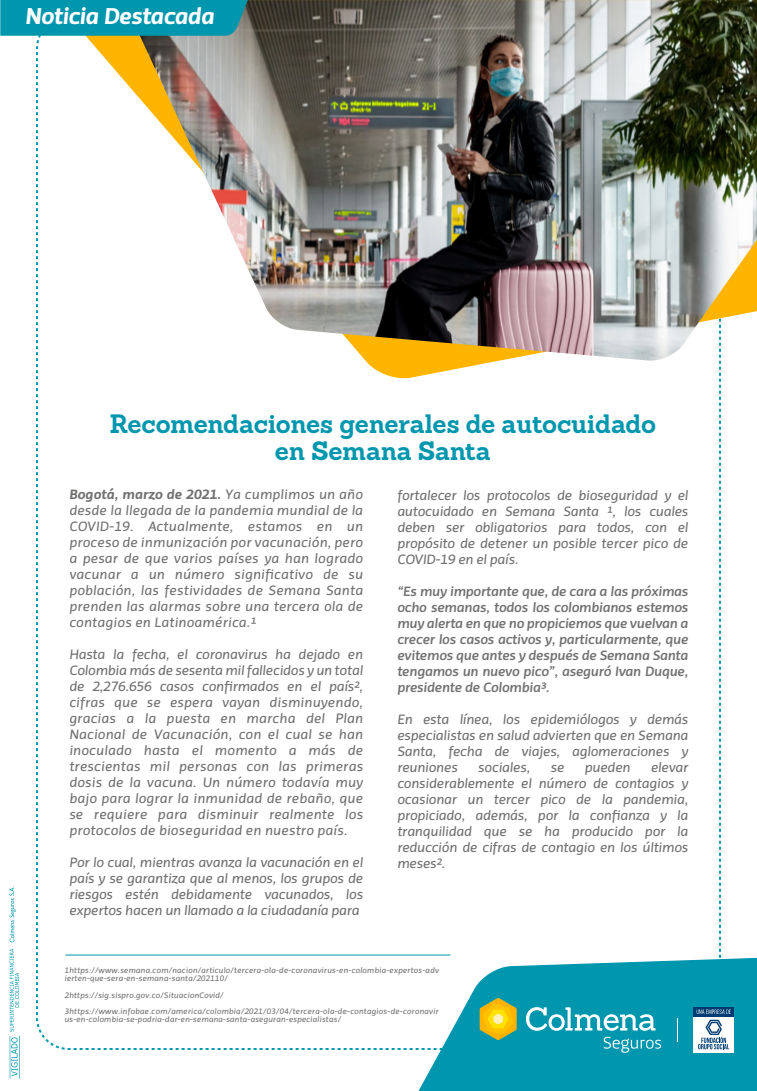
<style>
.page{position:relative;width:757px;height:1091px;background:#fff}
.page>*{position:absolute;margin:0;border:0;box-sizing:border-box;transform-origin:0 0}
.t1{font:700 25.9px/27.1px "Sanchez";letter-spacing:-.01em;color:#0096ae;text-align:center}
.t2{font:23.8px "Priva Four Italic Pro";letter-spacing:-.025em;color:#fff}
.t3{font:14px/16px "Priva Two Italic Pro";letter-spacing:-.025em;color:#727271;text-align:justify}
.t4{font:14px/16px "Priva Three Italic Pro";letter-spacing:-.025em;color:#727271;text-align:justify}
.t5{font:14px "Priva Four Italic Pro";color:#727271}
.t6{font:8.2px/8.2px "Priva Two Italic Pro";letter-spacing:.005em;color:#727271}
.s1{font-family:"Priva Two Italic Pro"}
</style>
<div class="page">
<svg style="left:86px;top:36px;width:635px;height:344px"></svg>
<img style="left:123px;top:0;width:634px;height:362px">
<svg style="left:10px;top:949px;width:9px;height:127px"></svg>
<hr style="left:10px;top:1036px;width:1px;height:42px;background:#0096aa">
<hr style="left:19px;top:1036px;width:1px;height:42px;background:#0096aa">
<svg style="left:9px;top:887px;width:7px;height:55px"></svg>
<div style="left:0;top:0;width:248px;height:36px;background:#0096ae"></div>
<hr style="left:65px;top:955px;width:386px;height:1px;background:#0096ae">
<svg style="left:418px;top:958px;width:339px;height:133px;fill:#0096ae"></svg>
<svg style="left:604px;top:1037px;width:57px;height:16px"></svg>
<svg style="left:526px;top:1007px;width:130px;height:24px"></svg>
<svg style="left:480px;top:998px;width:37px;height:42px;background:#c1b933"></svg>
<div style="left:694px;top:1016px;width:40px;height:37px;background:#fff"></div>
<div style="left:694px;top:1007px;width:40px;height:9px;background:#003b71"></div>
<svg style="left:697px;top:1009px;width:34px;height:5px"></svg>
<svg style="left:698px;top:1020px;width:31px;height:29px"></svg>
<svg style="left:677px;top:1018px;width:1px;height:24px"></svg>
<h2 class="t2" style="left:25px;top:1px;width:191px">Noticia Destacada</h2>
<h1 class="t1" style="left:110px;top:410px;width:548px">Recomendaciones generales de autocuidado en Semana Santa</h1>
<p class="t5" style="left:69px;top:486px;width:295px">Bogotá, marzo de 2021. <span class="s1">Ya cumplimos un año</span></p>
<p class="t3" style="left:69px;top:503px;width:296px">desde la llegada de la pandemia mundial de la COVID-19. Actualmente, estamos en un proceso de inmunización por vacunación, pero a pesar de que varios países ya han logrado vacunar a un número significativo de su población, las festividades de Semana Santa prenden las alarmas sobre una tercera ola de contagios en Latinoamérica.1</p>
<p class="t3" style="left:69px;top:647px;width:296px">Hasta la fecha, el coronavirus ha dejado en Colombia más de sesenta mil fallecidos y un total de 2,276.656 casos confirmados en el país2, cifras que se espera vayan disminuyendo, gracias a la puesta en marcha del Plan Nacional de Vacunación, con el cual se han inoculado hasta el momento a más de trescientas mil personas con las primeras dosis de la vacuna. Un número todavía muy bajo para lograr la inmunidad de rebaño, que se requiere para disminuir realmente los protocolos de bioseguridad en nuestro país.</p>
<p class="t3" style="left:69px;top:855px;width:296px">Por lo cual, mientras avanza la vacunación en el país y se garantiza que al menos, los grupos de riesgos estén debidamente vacunados, los expertos hacen un llamado a la ciudadanía para</p>
<p class="t3" style="left:397px;top:488px;width:293px">fortalecer los protocolos de bioseguridad y el autocuidado en Semana Santa 1, los cuales deben ser obligatorios para todos, con el propósito de detener un posible tercer pico de COVID-19 en el país.</p>
<p class="t4" style="left:397px;top:584px;width:293px">“Es muy importante que, de cara a las próximas ocho semanas, todos los colombianos estemos muy alerta en que no propiciemos que vuelvan a crecer los casos activos y, particularmente, que evitemos que antes y después de Semana Santa tengamos un nuevo pico”, aseguró Ivan Duque, presidente de Colombia3.</p>
<p class="t3" style="left:397px;top:712px;width:293px">En esta línea, los epidemiólogos y demás especialistas en salud advierten que en Semana Santa, fecha de viajes, aglomeraciones y reuniones</p>
<p class="t3" style="left:397px;top:760px;width:293px;text-indent:254px">elevar considerablemente el número de contagios y ocasionar un tercer pico de la pandemia, propiciado, además, por la confianza y la tranquilidad que se ha producido por la reducción de cifras de contagio en los últimos meses2.</p>
<p class="t3" style="left:478px;top:760px;width:54px">sociales,</p>
<p class="t3" style="left:550px;top:760px;width:15px">se</p>
<p class="t3" style="left:585px;top:760px;width:47px">pueden</p>
<p class="t6" style="left:64px;top:966px;width:376px">1https://www.semana.com/nacion/articulo/tercera-ola-de-coronavirus-en-colombia-expertos-adv ierten-que-sera-en-semana-santa/202110/</p>
<p class="t6" style="left:64px;top:987px;width:376px;line-height:16.5px">2https://sig.sispro.gov.co/SituacionCovid/<br>3https://www.infobae.com/america/colombia/2021/03/04/tercera-ola-de-contagios-de-coronavir</p>
<p class="t6" style="left:64px;top:1016px;width:278px">us-en-colombia-se-podria-dar-en-semana-santa-aseguran-especialistas/</p>
</div>
